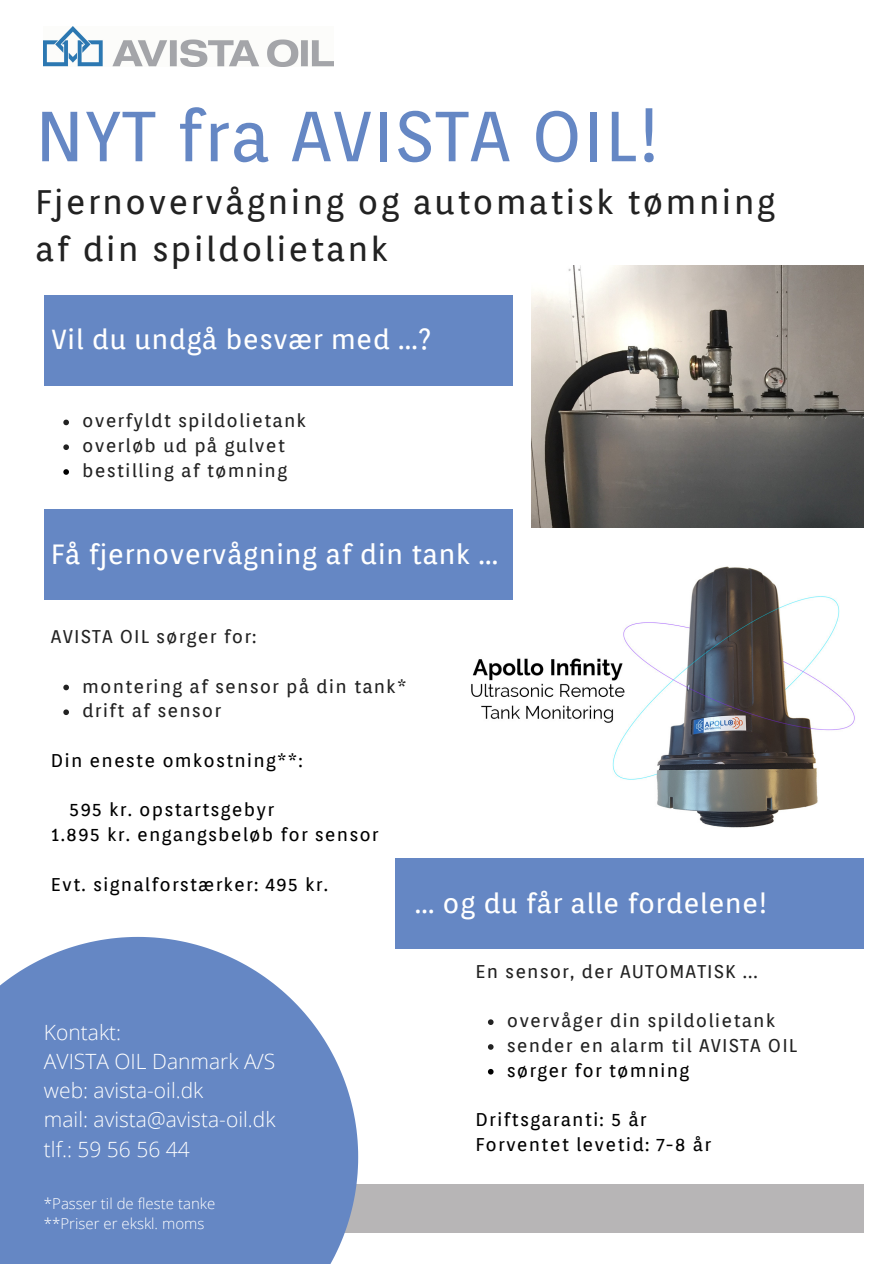
<style>
.page{position:relative;width:894px;height:1264px;background:#fff}
.page>*{position:absolute;margin:0;border:0;box-sizing:border-box;transform-origin:0 0}
.t1{font:70.65px "Orienta";letter-spacing:.01em;color:#6587c4}
.t2{font:33.9px "Orienta";letter-spacing:.06em;color:#222}
.t3{font:27.75px "Orienta";letter-spacing:.01em;color:#fff}
.t4{font:27.45px "Orienta";letter-spacing:.01em;color:#fff}
.t5{font:300 21px "Open Sans";color:#fff}
.t6{font:18.3px "Orienta";letter-spacing:.06em;color:#222}
.t7{font:18.3px "Orienta";letter-spacing:.06em;color:#000}
.t8{font:300 15px "Open Sans";color:#fff}
</style>
<div class="page">
<div style="left:44px;top:295px;width:468px;height:90px;background:#6587c4"></div>
<img style="left:462px;top:537px;width:393px;height:291px">
<img style="left:531px;top:265px;width:332px;height:262px">
<div style="left:44px;top:509px;width:468px;height:90px;background:#6587c4"></div>
<div style="left:395px;top:858px;width:468px;height:90px;background:#6587c4"></div>
<img style="left:44px;top:27px;width:289px;height:39px">
<div style="left:333px;top:1184px;width:530px;height:48px;background:#b7b5b6"></div>
<svg style="left:0;top:936px;width:358px;height:327px;background:#7694ca"></svg>
<svg style="left:63px;top:419px;width:6px;height:6px"></svg>
<svg style="left:63px;top:444px;width:6px;height:6px"></svg>
<svg style="left:63px;top:469px;width:6px;height:6px"></svg>
<svg style="left:63px;top:684px;width:6px;height:6px"></svg>
<svg style="left:63px;top:709px;width:6px;height:6px"></svg>
<svg style="left:488px;top:1019px;width:5px;height:5px"></svg>
<svg style="left:488px;top:1044px;width:5px;height:5px"></svg>
<svg style="left:488px;top:1068px;width:5px;height:6px"></svg>
<p class="t1" style="left:35px;top:93px;width:627px">NYT fra AVISTA OIL!</p>
<p class="t2" style="left:35px;top:181px;width:741px">Fjernovervågning og automatisk tømning</p>
<p class="t2" style="left:35px;top:229px;width:354px">af din spildolietank</p>
<p class="t4" style="left:52px;top:323px;width:381px">Vil du undgå besvær med ...?</p>
<p class="t6" style="left:82px;top:410px;width:225px">overfyldt spildolietank</p>
<p class="t6" style="left:82px;top:434px;width:204px">overløb ud på gulvet</p>
<p class="t6" style="left:82px;top:459px;width:206px">bestilling af tømning</p>
<p class="t3" style="left:51px;top:537px;width:448px">Få fjernovervågning af din tank ...</p>
<p class="t6" style="left:51px;top:625px;width:207px">AVISTA OIL sørger for:</p>
<p class="t6" style="left:82px;top:675px;width:326px">montering af sensor på din tank*</p>
<p class="t6" style="left:82px;top:699px;width:140px">drift af sensor</p>
<p class="t7" style="left:51px;top:749px;width:253px">Din eneste omkostning**:</p>
<p class="t7" style="left:69px;top:798px;width:206px">595 kr. opstartsgebyr</p>
<p class="t7" style="left:51px;top:823px;width:329px">1.895 kr. engangsbeløb for sensor</p>
<p class="t7" style="left:51px;top:873px;width:278px">Evt. signalforstærker: 495 kr.</p>
<p class="t4" style="left:415px;top:886px;width:354px">... og du får alle fordelene!</p>
<p class="t5" style="left:44px;top:1017px;width:79px">Kontakt:</p>
<p class="t5" style="left:44px;top:1046px;width:233px">AVISTA OIL Danmark A/S</p>
<p class="t5" style="left:44px;top:1075px;width:161px">web: avista-oil.dk</p>
<p class="t5" style="left:44px;top:1105px;width:233px">mail: avista@avista-oil.dk</p>
<p class="t5" style="left:44px;top:1134px;width:147px">tlf.: 59 56 56 44</p>
<p class="t8" style="left:44px;top:1192px;width:173px">*Passer til de fleste tanke</p>
<p class="t8" style="left:44px;top:1212px;width:162px">**Priser er ekskl. moms</p>
<p class="t6" style="left:475px;top:960px;width:283px">En sensor, der AUTOMATISK ...</p>
<p class="t6" style="left:506px;top:1009px;width:270px">overvåger din spildolietank</p>
<p class="t6" style="left:506px;top:1034px;width:292px">sender en alarm til AVISTA OIL</p>
<p class="t7" style="left:506px;top:1059px;width:184px">sørger for tømning</p>
<p class="t7" style="left:475px;top:1108px;width:172px">Driftsgaranti: 5 år</p>
<p class="t7" style="left:475px;top:1133px;width:237px">Forventet levetid: 7-8 år</p>
</div>
